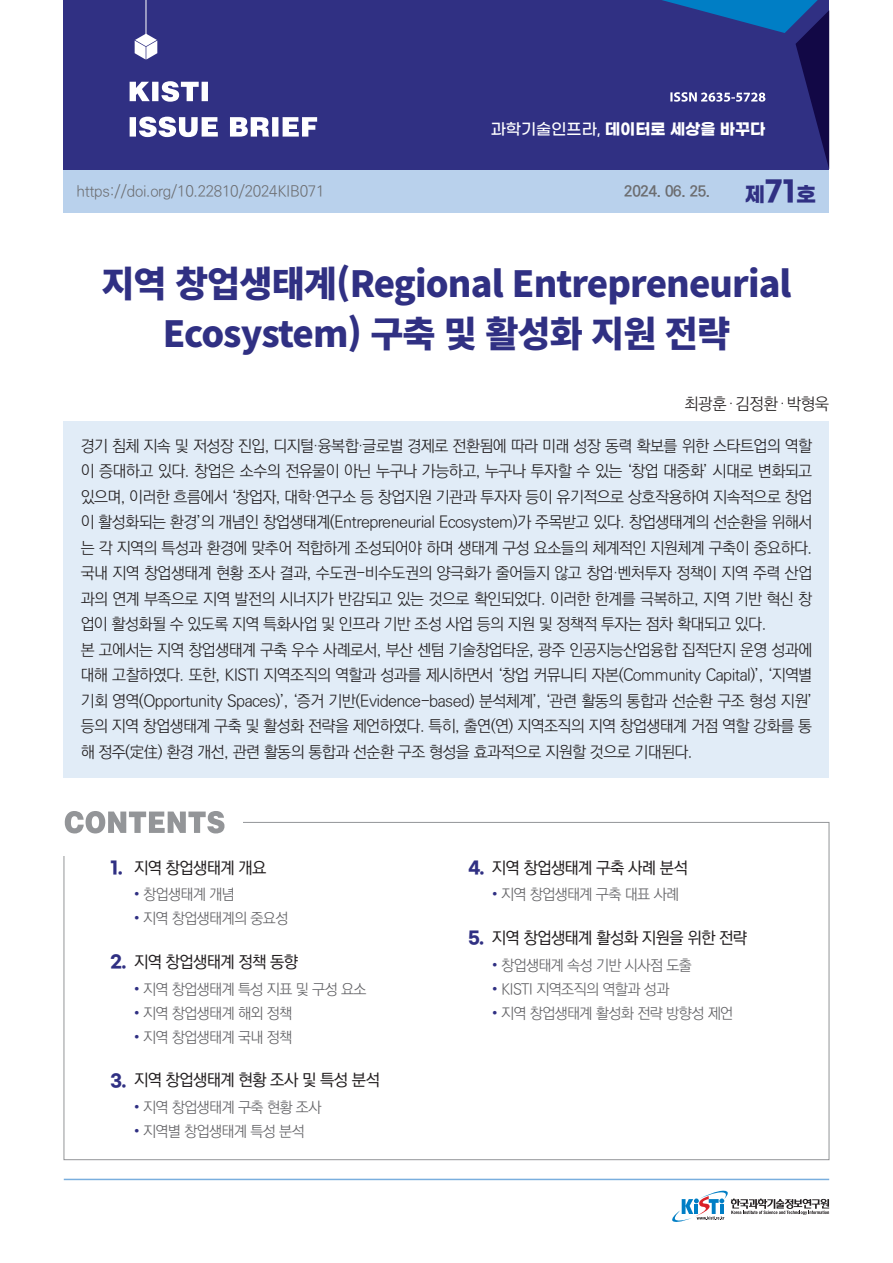
<style>
.page{position:relative;width:893px;height:1263px;background:#fff}
.page>*{position:absolute;margin:0;border:0;box-sizing:border-box;transform-origin:0 0}
.t1{font:900 36px/49.5px "Noto Sans KR";letter-spacing:-.025em;color:#303083;text-align:center}
.t2{font:700 21px "Gmarket Sans";color:#303083}
.t3{font:500 16.5px "Ko Pub World Dotum";letter-spacing:-.04em;color:#231f20}
.t4{font:300 16.5px "Ko Pub World Dotum";letter-spacing:-.02em;color:#231f20}
.t5{font:300 16.05px/25.5px "Ko Pub World Dotum";letter-spacing:-.035em;color:#231f20}
.t6{font:700 15.75px "Gmarket Sans";color:#fff}
.t7{font:300 15px "Ko Pub World Dotum";letter-spacing:-.045em;color:#636366}
.t8{font:300 15px "Ko Pub World Dotum";letter-spacing:-.02em;color:#6c6d70}
.t9{font:700 15px "Ko Pub World Dotum";letter-spacing:-.02em;color:#6c6d70}
.s1{font-weight:500}
.s2{font-size:28.5px}
.s3{font-family:"Gmarket Sans";font-weight:700;font-size:17.25px;color:#303083}
.s4{color:#303083}
</style>
<div class="page">
<div style="left:64px;top:0;width:765px;height:170px;background:#303083"></div>
<div style="left:64px;top:170px;width:765px;height:43px;background:#b9d1ec"></div>
<svg style="left:130px;top:117px;width:187px;height:20px"></svg>
<svg style="left:130px;top:81px;width:78px;height:21px"></svg>
<svg style="left:135px;top:34px;width:22px;height:26px"></svg>
<hr style="left:146px;top:0;width:1px;height:36px;background:#fff">
<svg style="left:662px;top:0;width:167px;height:168px"></svg>
<div style="left:64px;top:421px;width:765px;height:356px;background:#e1ecf7"></div>
<svg style="left:672px;top:1190px;width:157px;height:32px"></svg>
<hr style="left:64px;top:1179px;width:765px;height:1px;background:#79aede">
<svg style="left:65px;top:811px;width:159px;height:22px"></svg>
<p class="t6" style="left:491px;top:120px;width:276px"><span class="s1">과학기술인프라,</span> 데이터로 세상을 바꾸다</p>
<p class="t8" style="left:77px;top:181px;width:250px">https://doi.org/10.22810/2024KIB071</p>
<p class="t9" style="left:624px;top:181px;width:88px">2024. 06. 25.</p>
<h2 class="t2" style="left:745px;top:182px;width:73px">제<span class="s2">71</span>호</h2>
<h1 class="t1" style="left:101px;top:260px;width:692px">지역 창업생태계(Regional Entrepreneurial<br>Ecosystem) 구축 및 활성화 지원 전략</h1>
<p class="t4" style="left:684px;top:392px;width:146px">최광훈·김정환·박형욱</p>
<p class="t5" style="left:81px;top:434px;width:733px">경기 침체 지속 및 저성장 진입, 디지털·융복합·글로벌 경제로 전환됨에 따라 미래 성장 동력 확보를 위한 스타트업의 역할 이 증대하고 있다. 창업은 소수의 전유물이 아닌 누구나 가능하고, 누구나 투자할 수 있는 ‘창업 대중화’ 시대로 변화되고 있으며, 이러한 흐름에서 ‘창업자, 대학·연구소 등 창업지원 기관과 투자자 등이 유기적으로 상호작용하여 지속적으로 창업 이 활성화되는 환경’의 개념인 창업생태계(Entrepreneurial Ecosystem)가 주목받고 있다. 창업생태계의 선순환을 위해서 는 각 지역의 특성과 환경에 맞추어 적합하게 조성되어야 하며 생태계 구성 요소들의 체계적인 지원체계 구축이 중요하다. 국내 지역 창업생태계 현황 조사 결과, 수도권-비수도권의 양극화가 줄어들지 않고 창업·벤처투자 정책이 지역 주력 산업 과의 연계 부족으로 지역 발전의 시너지가 반감되고 있는 것으로 확인되었다. 이러한 한계를 극복하고, 지역 기반 혁신 창 업이 활성화될 수 있도록 지역 특화사업 및 인프라 기반 조성 사업 등의 지원 및 정책적 투자는 점차 확대되고 있다.<br>본 고에서는 지역 창업생태계 구축 우수 사례로서, 부산 센텀 기술창업타운, 광주 인공지능산업융합 집적단지 운영 성과에 대해 고찰하였다. 또한, KISTI 지역조직의 역할과 성과를 제시하면서 ‘창업 커뮤니티 자본(Community Capital)’, ‘지역별 기회 영역(Opportunity Spaces)’, ‘증거 기반(Evidence-based) 분석체계’, ‘관련 활동의 통합과 선순환 구조 형성 지원’ 등의 지역 창업생태계 구축 및 활성화 전략을 제언하였다. 특히, 출연(연) 지역조직의 지역 창업생태계 거점 역할 강화를 통 해 정주(定住) 환경 개선, 관련 활동의 통합과 선순환 구조 형성을 효과적으로 지원할 것으로 기대된다.</p>
<p class="t3" style="left:111px;top:856px;width:157px"><span class="s3">1.</span> 지역 창업생태계 개요</p>
<p class="t7" style="left:134px;top:884px;width:102px"><span class="s4">•</span> 창업생태계 개념</p>
<p class="t7" style="left:134px;top:908px;width:156px"><span class="s4">•</span> 지역 창업생태계의 중요성</p>
<p class="t3" style="left:111px;top:950px;width:189px"><span class="s3">2.</span> 지역 창업생태계 정책 동향</p>
<p class="t7" style="left:134px;top:978px;width:234px"><span class="s4">•</span> 지역 창업생태계 특성 지표 및 구성 요소</p>
<p class="t7" style="left:134px;top:1002px;width:160px"><span class="s4">•</span> 지역 창업생태계 해외 정책</p>
<p class="t7" style="left:134px;top:1026px;width:160px"><span class="s4">•</span> 지역 창업생태계 국내 정책</p>
<p class="t3" style="left:111px;top:1068px;width:271px"><span class="s3">3.</span> 지역 창업생태계 현황 조사 및 특성 분석</p>
<p class="t7" style="left:134px;top:1097px;width:189px"><span class="s4">•</span> 지역 창업생태계 구축 현황 조사</p>
<p class="t7" style="left:134px;top:1121px;width:172px"><span class="s4">•</span> 지역별 창업생태계 특성 분석</p>
<p class="t3" style="left:469px;top:856px;width:221px"><span class="s3">4.</span> 지역 창업생태계 구축 사례 분석</p>
<p class="t7" style="left:492px;top:884px;width:189px"><span class="s4">•</span> 지역 창업생태계 구축 대표 사례</p>
<p class="t3" style="left:469px;top:926px;width:280px"><span class="s3">5.</span> 지역 창업생태계 활성화 지원을 위한 전략</p>
<p class="t7" style="left:492px;top:954px;width:202px"><span class="s4">•</span> 창업생태계 속성 기반 시사점 도출</p>
<p class="t7" style="left:492px;top:978px;width:179px"><span class="s4">•</span> KISTI 지역조직의 역할과 성과</p>
<p class="t7" style="left:492px;top:1002px;width:243px"><span class="s4">•</span> 지역 창업생태계 활성화 전략 방향성 제언</p>
</div>
